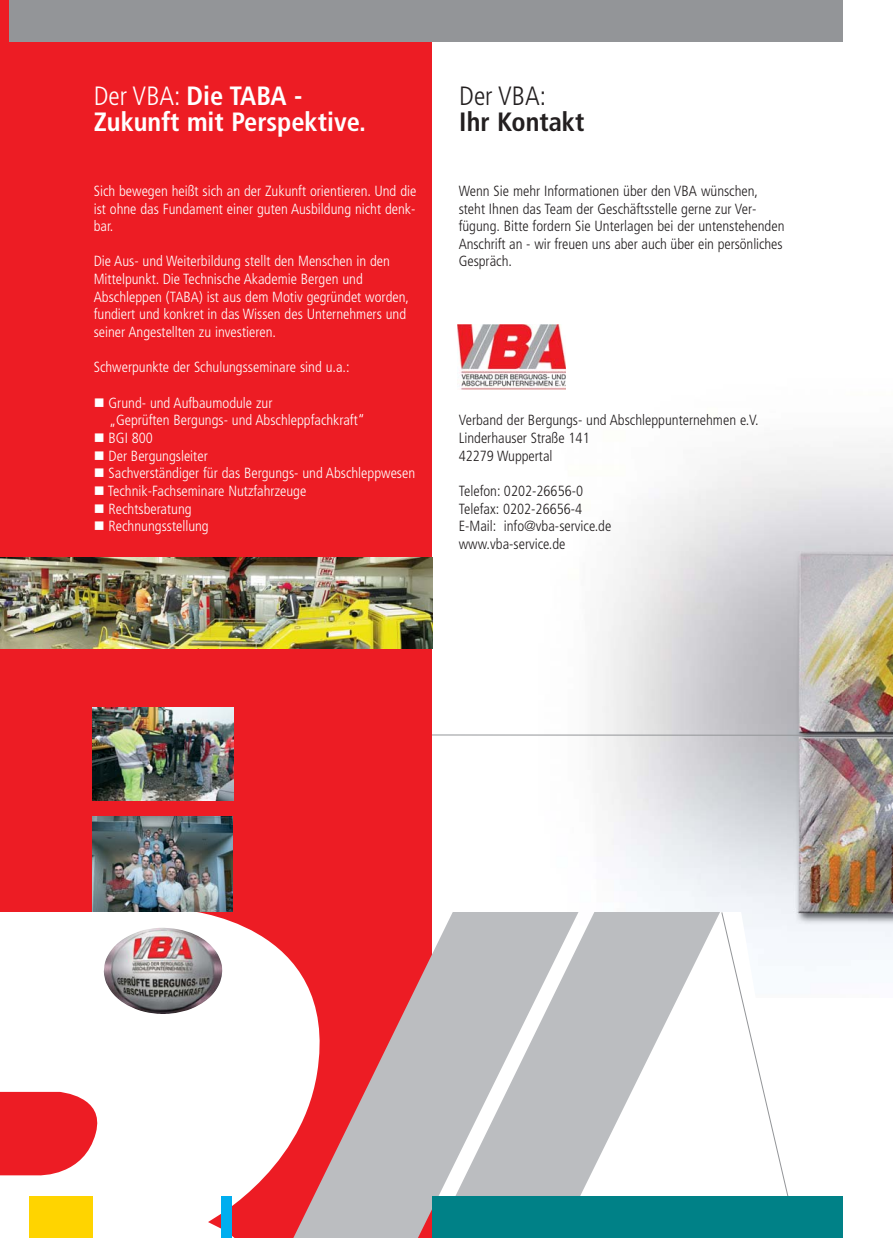
<style>
.page{position:relative;width:893px;height:1238px;background:#fff}
.page>*{position:absolute;margin:0;border:0;box-sizing:border-box;transform-origin:0 0}
.t1{font:700 condensed 26.4px/26.4px "Frutiger";color:#fff}
.t2{font:700 condensed 26.4px "Frutiger";color:#231f20}
.t3{font:300 condensed 26.4px "Frutiger";color:#231f20}
.t4{font:300 condensed 14.7px/17.7px "Frutiger";color:#fff}
.t5{font:300 condensed 14.7px/17.7px "Frutiger";color:#231f20}
.s1{font-weight:300}
</style>
<div class="page">
<img style="left:512px;top:389px;width:381px;height:554px">
<div style="left:0;top:0;width:432px;height:1237px;background:#ed1c24"></div>
<svg style="left:803px;top:912px;width:60px;height:325px"></svg>
<svg style="left:0;top:912px;width:105px;height:325px;fill:#fff"></svg>
<svg style="left:584px;top:912px;width:137px;height:276px"></svg>
<svg style="left:105px;top:912px;width:479px;height:325px"></svg>
<svg style="left:721px;top:911px;width:82px;height:285px"></svg>
<svg style="left:432px;top:734px;width:461px;height:2px"></svg>
<img style="left:92px;top:707px;width:141px;height:94px">
<img style="left:92px;top:816px;width:141px;height:95px">
<img style="left:104px;top:927px;width:118px;height:87px">
<img style="left:0;top:557px;width:432px;height:91px">
<img style="left:458px;top:324px;width:108px;height:65px">
<div style="left:221px;top:1196px;width:11px;height:41px;background:#00aeef"></div>
<div style="left:29px;top:1196px;width:63px;height:41px;background:#ffd400"></div>
<div style="left:432px;top:1196px;width:410px;height:41px;background:#008187"></div>
<div style="left:9px;top:0;width:833px;height:42px;background:#939598"></div>
<h1 class="t1" style="left:94px;top:84px;width:274px"><span class="s1">Der VBA:</span> Die TABA -<br>Zukunft mit Perspektive.</h1>
<p class="t4" style="left:94px;top:183px;width:324px;text-align:justify">Sich bewegen heißt sich an der Zukunft orientieren. Und die ist ohne das Fundament einer guten Ausbildung nicht denk&shy;bar.</p>
<p class="t4" style="left:94px;top:254px;width:317px">Die Aus- und Weiterbildung stellt den Menschen in den Mittelpunkt. Die Technische Akademie Bergen und Abschleppen (TABA) ist aus dem Motiv gegründet worden, fundiert und konkret in das Wissen des Unternehmers und seiner Angestellten zu investieren.</p>
<p class="t4" style="left:94px;top:359px;width:257px">Schwerpunkte der Schulungsseminare sind u.a.:</p>
<p class="t4" style="left:108px;top:395px;width:309px">Grund- und Aufbaumodule zur<br>„Geprüften Bergungs- und Abschleppfachkraft“<br>BGI 800<br>Der Bergungsleiter<br>Sachverständiger für das Bergungs- und Abschleppwesen<br>Technik-Fachseminare Nutzfahrzeuge<br>Rechtsberatung<br>Rechnungsstellung</p>
<h1 class="t3" style="left:459px;top:85px;width:88px">Der VBA:</h1>
<h1 class="t2" style="left:459px;top:111px;width:127px">Ihr Kontakt</h1>
<p class="t5" style="left:459px;top:183px;width:327px">Wenn Sie mehr Informationen über den VBA wünschen, steht Ihnen das Team der Geschäftsstelle gerne zur Ver - fügung. Bitte fordern Sie Unterlagen bei der untenstehenden Anschrift an - wir freuen uns aber auch über ein persönliches Gespräch.</p>
<p class="t5" style="left:459px;top:412px;width:301px">Verband der Bergungs- und Abschleppunternehmen e.V.<br>Linderhauser Straße 141<br>42279 Wuppertal</p>
<p class="t5" style="left:459px;top:483px;width:154px">Telefon: 0202-26656-0<br>Telefax: 0202-26656-4<br>E-Mail: info@vba-service.de www.vba-service.de</p>
</div>
